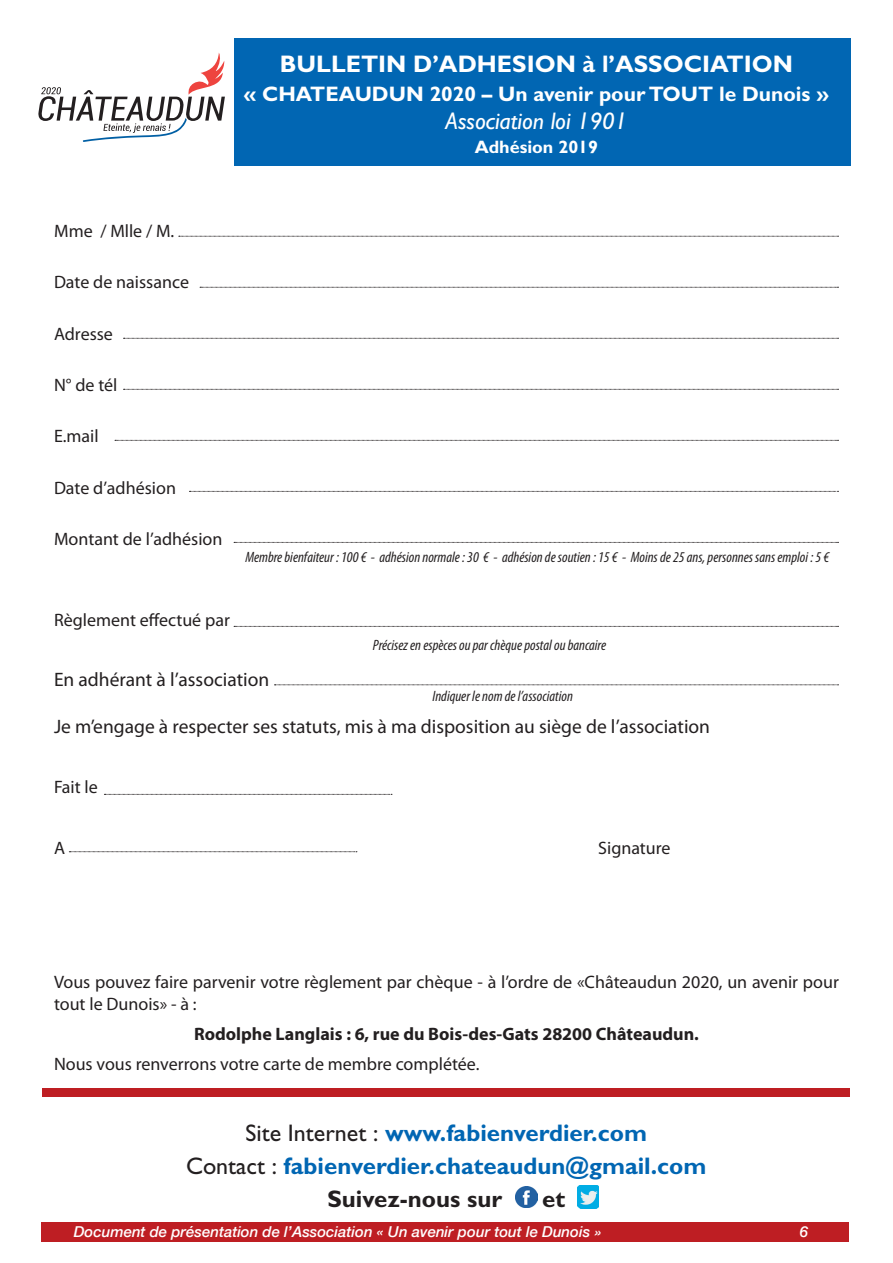
<style>
.page{position:relative;width:893px;height:1263px;background:#fff}
.page>*{position:absolute;margin:0;border:0;box-sizing:border-box;transform-origin:0 0}
.t1{font:700 24px "Gill Sans";color:#0166b3}
.t2{font:700 24px "Gill Sans";color:#fff}
.t3{font:italic 24px "Gill Sans";color:#fff}
.t4{font:700 24px "Gill Sans";color:#231f20}
.t5{font:700 21px "Gill Sans";color:#fff}
.t6{font:19.5px "Myriad Pro";color:#231f20}
.t7{font:18px/21.6px "Myriad Pro";color:#231f20}
.t8{font:700 18px "Myriad Pro";color:#231f20}
.t9{font:700 18px "Gill Sans";color:#fff}
.t10{font:italic condensed 15px "Myriad Pro";color:#231f20}
.t11{font:italic 500 15px "Helvetica Neue";color:#fff}
.s1{font-weight:400;color:#231f20}
</style>
<div class="page">
<div style="left:234px;top:38px;width:616px;height:128px;background:#0166b3"></div>
<img style="left:516px;top:1186px;width:21px;height:21px">
<img style="left:577px;top:1185px;width:21px;height:24px">
<div style="left:43px;top:1089px;width:807px;height:8px;background:#be1e23"></div>
<svg style="left:179px;top:236px;width:659px;height:1px"></svg>
<svg style="left:200px;top:287px;width:638px;height:1px"></svg>
<svg style="left:123px;top:338px;width:715px;height:1px"></svg>
<svg style="left:123px;top:389px;width:715px;height:1px"></svg>
<svg style="left:115px;top:440px;width:723px;height:1px"></svg>
<svg style="left:189px;top:491px;width:649px;height:1px"></svg>
<svg style="left:234px;top:542px;width:604px;height:1px"></svg>
<svg style="left:234px;top:626px;width:604px;height:1px"></svg>
<svg style="left:274px;top:684px;width:564px;height:1px"></svg>
<svg style="left:104px;top:794px;width:288px;height:1px"></svg>
<svg style="left:69px;top:851px;width:288px;height:1px"></svg>
<div style="left:41px;top:1222px;width:808px;height:20px;background:#be1e23"></div>
<svg style="left:38px;top:53px;width:187px;height:89px"></svg>
<h1 class="t2" style="left:280px;top:50px;width:515px">BULLETIN D’ADHESION à l’ASSOCIATION</h1>
<p class="t5" style="left:244px;top:81px;width:586px">« CHATEAUDUN 2020 – Un avenir pour TOUT le Dunois »</p>
<h1 class="t3" style="left:446px;top:107px;width:183px">Association loi 1901</h1>
<p class="t9" style="left:475px;top:136px;width:125px">Adhésion 2019</p>
<p class="t7" style="left:54px;top:220px;width:122px">Mme / Mlle / M.</p>
<p class="t7" style="left:54px;top:271px;width:137px">Date de naissance</p>
<p class="t7" style="left:54px;top:322px;width:60px">Adresse</p>
<p class="t7" style="left:54px;top:374px;width:65px">N° de tél</p>
<p class="t7" style="left:54px;top:425px;width:46px">E.mail</p>
<p class="t7" style="left:54px;top:476px;width:123px">Date d’adhésion</p>
<p class="t7" style="left:54px;top:528px;width:170px">Montant de l’adhésion</p>
<p class="t10" style="left:245px;top:548px;width:585px">Membre bienfaiteur : 100 € - adhésion normale : 30 € - adhésion de soutien : 15 € - Moins de 25 ans, personnes sans emploi : 5 €</p>
<p class="t7" style="left:54px;top:609px;width:177px">Règlement effectué par</p>
<p class="t10" style="left:373px;top:636px;width:235px">Précisez en espèces ou par chèque postal ou bancaire</p>
<p class="t6" style="left:54px;top:668px;width:217px">En adhérant à l’association</p>
<p class="t10" style="left:432px;top:687px;width:142px">Indiquer le nom de l’association</p>
<p class="t6" style="left:54px;top:715px;width:658px">Je m’engage à respecter ses statuts, mis à ma disposition au siège de l’association</p>
<p class="t7" style="left:54px;top:776px;width:45px">Fait le</p>
<p class="t7" style="left:54px;top:836px;width:13px">A</p>
<p class="t7" style="left:598px;top:836px;width:74px">Signature</p>
<p class="t7" style="left:54px;top:971px;width:786px">Vous pouvez faire parvenir votre règlement par chèque - à l’ordre de «Châteaudun 2020, un avenir pour tout le Dunois» - à :</p>
<p class="t8" style="left:194px;top:1022px;width:506px">Rodolphe Langlais : 6, rue du Bois-des-Gats 28200 Châteaudun.</p>
<p class="t7" style="left:54px;top:1053px;width:427px">Nous vous renverrons votre carte de membre complétée.</p>
<h1 class="t1" style="left:246px;top:1118px;width:403px"><span class="s1">Site Internet :</span> www.fabienverdier.com</h1>
<h1 class="t1" style="left:186px;top:1151px;width:522px"><span class="s1">Contact :</span> fabienverdier.chateaudun@gmail.com</h1>
<h1 class="t4" style="left:327px;top:1184px;width:176px">Suivez-nous sur</h1>
<h1 class="t4" style="left:542px;top:1184px;width:24px">et</h1>
<p class="t11" style="left:74px;top:1219px;width:518px">Document de présentation de l’Association « Un avenir pour tout le Dunois</p>
<p class="t11" style="left:800px;top:1219px;width:10px">6</p>
<p class="t11" style="left:601px;top:1247px;width:8px;rotate:-180deg">«</p>
</div>
